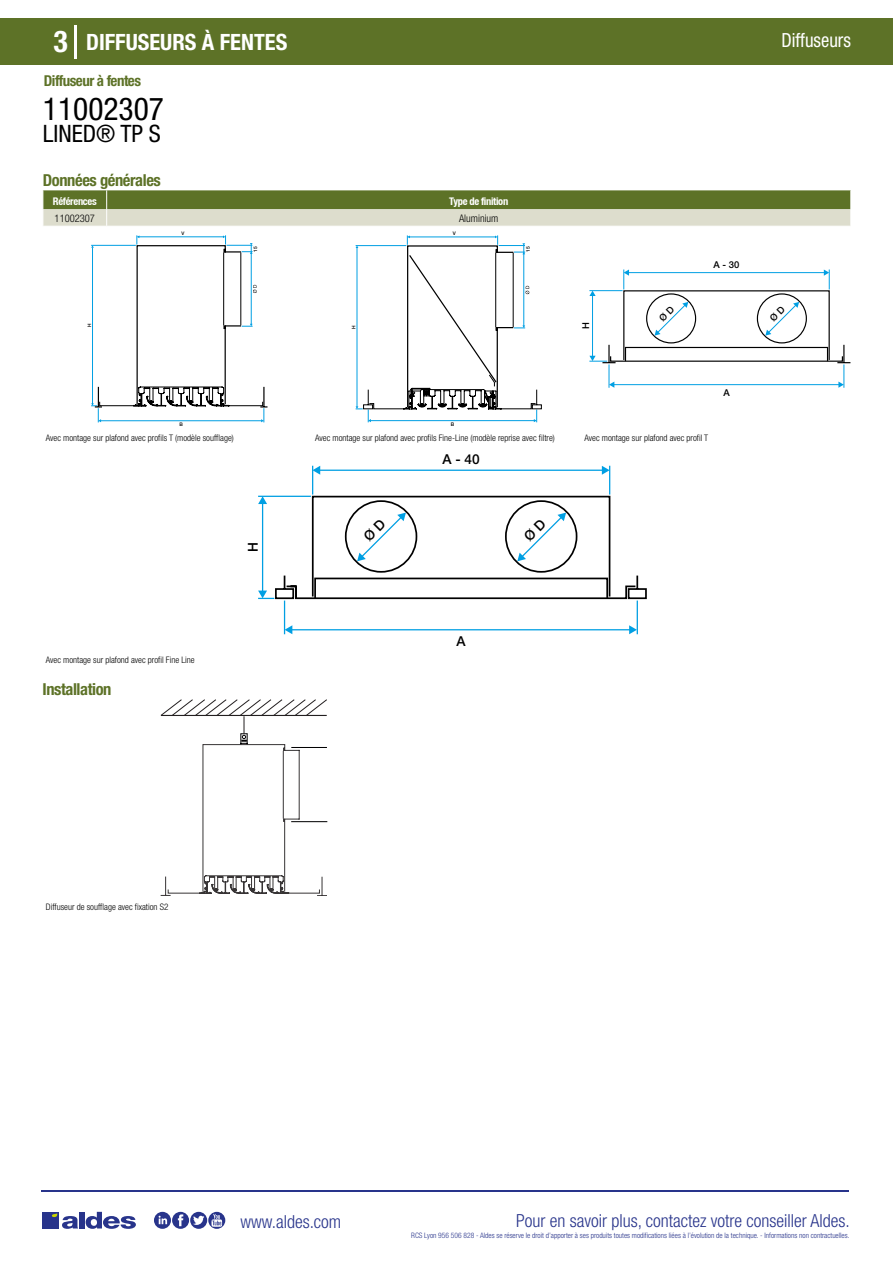
<style>
.page{position:relative;width:893px;height:1263px;background:#fff}
.page>*{position:absolute;margin:0;border:0;box-sizing:border-box;transform-origin:0 0}
.t1{font:condensed 31.5px "Helvetica Neue LT Std";color:#000}
.t2{font:700 condensed 30px "Helvetica Neue LT Std";color:#fff}
.t3{font:condensed 24px "Helvetica Neue LT Std";color:#000}
.t4{font:700 condensed 22.5px "Helvetica Neue LT Std";color:#fff}
.t5{font:condensed 19.5px "Helvetica Neue LT Std";color:#fff;scale:.95 1}
.t6{font:300 condensed 18px "Helvetica Neue";color:#28348b}
.t7{font:700 condensed 16.5px "Helvetica Neue LT Std";letter-spacing:-.025em;color:#5d7227}
.t8{font:700 condensed 15px "Helvetica Neue LT Std";letter-spacing:-.035em;color:#5d7227}
.t9{font:500 13.65px "Helvetica Neue";color:#000}
.t10{font:700 condensed 10.5px "Helvetica Neue";letter-spacing:-.03em;color:#fff}
.t11{font:300 condensed 10.5px "Helvetica Neue";color:#000}
.t12{font:500 9.45px "Helvetica Neue";color:#000}
.t13{font:300 condensed 9px "Helvetica Neue";color:#000}
.t14{font:300 condensed 7.5px "Helvetica Neue";color:#28348b}
.t15{font:500 4.95px "Helvetica Neue";color:#000}
.t16{font:500 4.8px "Helvetica Neue";color:#000}
</style>
<div class="page">
<div style="left:0;top:18px;width:893px;height:46px;background:#5d7227"></div>
<hr style="left:74px;top:25px;width:2px;height:33px;background:#fff">
<hr style="left:41px;top:1190px;width:808px;height:1px;background:#28348b">
<svg style="left:154px;top:1212px;width:71px;height:17px"></svg>
<div style="left:42px;top:1212px;width:17px;height:16px;background:#28348b"></div>
<div style="left:79px;top:1212px;width:5px;height:16px;background:#28348b"></div>
<svg style="left:86px;top:1212px;width:50px;height:17px"></svg>
<svg style="left:52px;top:1213px;width:26px;height:16px"></svg>
<svg style="left:43px;top:190px;width:808px;height:36px;background:#9ba678"></svg>
<svg style="left:91px;top:235px;width:176px;height:187px"></svg>
<svg style="left:356px;top:235px;width:186px;height:187px"></svg>
<hr style="left:284px;top:600px;width:1px;height:34px;background:#009fe3">
<hr style="left:637px;top:600px;width:1px;height:34px;background:#009fe3">
<hr style="left:291px;top:629px;width:340px;height:1px;background:#009fe3">
<svg style="left:629px;top:625px;width:8px;height:9px"></svg>
<svg style="left:285px;top:625px;width:7px;height:9px"></svg>
<svg style="left:161px;top:699px;width:166px;height:197px"></svg>
<hr style="left:291px;top:747px;width:36px;height:1px;background:#020203">
<hr style="left:291px;top:821px;width:36px;height:1px;background:#020203">
<svg style="left:589px;top:269px;width:261px;height:119px"></svg>
<svg style="left:258px;top:466px;width:389px;height:134px"></svg>
<h2 class="t2" style="left:54px;top:24px;width:16px">3</h2>
<h3 class="t4" style="left:86px;top:28px;width:203px">DIFFUSEURS À FENTES</h3>
<h3 class="t5" style="left:781px;top:29px;width:75px">Diffuseurs</h3>
<h3 class="t8" style="left:44px;top:71px;width:99px">Diffuseur à fentes</h3>
<h1 class="t1" style="left:43px;top:91px;width:122px">11002307</h1>
<h3 class="t3" style="left:43px;top:120px;width:119px">LINED® TP S</h3>
<h3 class="t7" style="left:43px;top:170px;width:119px">Données générales</h3>
<p class="t10" style="left:53px;top:195px;width:45px">Références</p>
<p class="t10" style="left:449px;top:195px;width:60px">Type de finition</p>
<p class="t11" style="left:55px;top:212px;width:42px">11002307</p>
<p class="t11" style="left:459px;top:212px;width:41px">Aluminium</p>
<p class="t16" style="left:182px;top:230px;width:4px">V</p>
<p class="t16" style="left:253px;top:252px;width:7px;rotate:-90deg">15</p>
<p class="t15" style="left:453px;top:230px;width:5px">V</p>
<p class="t15" style="left:525px;top:252px;width:7px;rotate:-90deg">15</p>
<p class="t16" style="left:86px;top:327px;width:5px;rotate:-90deg">H</p>
<p class="t15" style="left:351px;top:329px;width:5px;rotate:-90deg">H</p>
<p class="t16" style="left:179px;top:421px;width:5px">B</p>
<p class="t15" style="left:451px;top:421px;width:5px">B</p>
<p class="t12" style="left:580px;top:329px;width:8px;rotate:-90deg">H</p>
<p class="t12" style="left:714px;top:259px;width:27px">A - 30</p>
<p class="t12" style="left:723px;top:387px;width:8px">A</p>
<p class="t13" style="left:46px;top:433px;width:189px">Avec montage sur plafond avec profils T (modèle soufflage)</p>
<p class="t13" style="left:315px;top:433px;width:241px">Avec montage sur plafond avec profils Fine-Line (modèle reprise avec filtre)</p>
<p class="t13" style="left:584px;top:433px;width:125px">Avec montage sur plafond avec profil T</p>
<h3 class="t9" style="left:443px;top:451px;width:39px">A - 40</h3>
<p class="t13" style="left:46px;top:654px;width:150px">Avec montage sur plafond avec profil Fine Line</p>
<h3 class="t7" style="left:43px;top:679px;width:70px">Installation</h3>
<h3 class="t9" style="left:245px;top:552px;width:11px;rotate:-90deg">H</h3>
<p class="t13" style="left:46px;top:901px;width:124px">Diffuseur de soufflage avec fixation S2</p>
<h3 class="t9" style="left:457px;top:633px;width:11px">A</h3>
<h3 class="t6" style="left:240px;top:1211px;width:102px">www.aldes.com</h3>
<h3 class="t6" style="left:516px;top:1211px;width:335px">Pour en savoir plus, contactez votre conseiller Aldes.</h3>
<p class="t14" style="left:411px;top:1230px;width:440px">RCS Lyon 956 506 828 - Aldes se réserve le droit d’apporter à ses produits toutes modifications liées à l’évolution de la technique. - Informations non contractuelles.</p>
</div>
